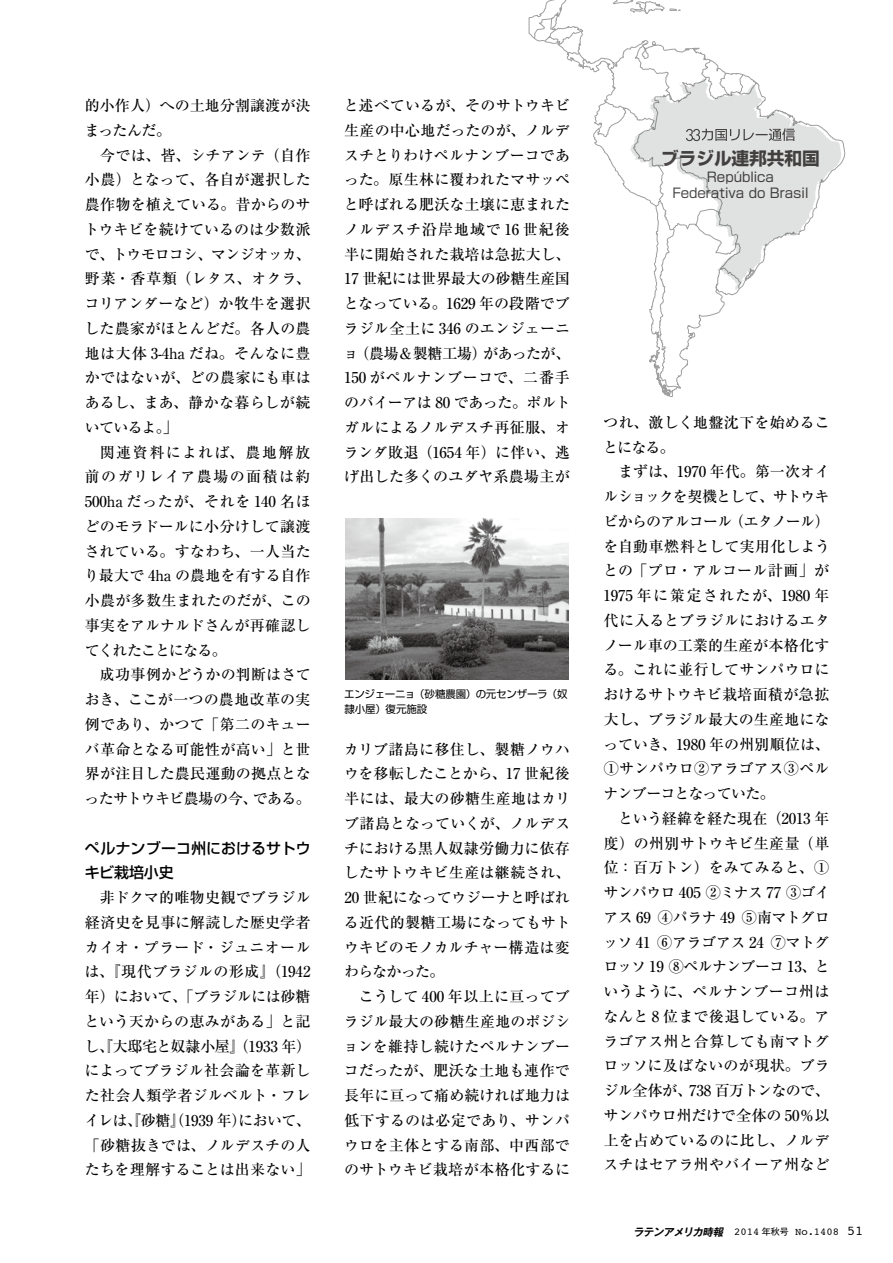
<style>
.page{position:relative;width:893px;height:1263px;background:#fff}
.page>*{position:absolute;margin:0;border:0;box-sizing:border-box;transform-origin:0 0}
.t1{font:700 17.7px "Shin Go Pro";color:#4c4948}
.t2{font:500 15px/24.8px "Ryumin Pro";color:#000;text-align:justify}
.t3{font:500 15px/24.8px "Shin Go Pro";color:#000}
.t4{font:13.2px/16.5px "Shin Go Pro";color:#4c4948;text-align:center}
.t5{font:10.5px/15px "Shin Go Pro";letter-spacing:-.02em;color:#000}
.t6{font:10.5px "Courier";color:#000}
.s1{font-family:"Gothic MB101 Pro De";font-weight:700;font-style:italic}
.s2{font-family:"Gothic MB101 Pro";font-size:9px}
.s3{font-size:13.5px}
</style>
<div class="page">
<svg style="left:533px;top:2px;width:219px;height:387px"></svg>
<svg style="left:630px;top:79px;width:211px;height:211px"></svg>
<img style="left:345px;top:518px;width:224px;height:162px">
<p class="t2" style="left:85px;top:92px;width:227px">的小作人）への土地分割譲渡が決まったんだ。</p>
<p class="t2" style="left:84px;top:141px;width:228px;text-indent:16px">今では、皆、シチアンテ（自作小農）となって、各自が選択した農作物を植えている。昔からのサトウキビを続けているのは少数派で、トウモロコシ、マンジオッカ、野菜・香草類（レタス、オクラ、コリアンダーなど）か牧牛を選択した農家がほとんどだ。各人の農地は大体 3-4ha だね。そんなに豊かではないが、どの農家にも車はあるし、まあ、静かな暮らしが続いているよ。」</p>
<p class="t2" style="left:84px;top:438px;width:228px;text-indent:15px">関連資料によれば、農地解放前のガリレイア農場の面積は約500ha だったが、それを 140 名ほどのモラドールに小分けして譲渡されている。すなわち、一人当たり最大で 4ha の農地を有する自作小農が多数生まれたのだが、この事実をアルナルドさんが再確認してくれたことになる。</p>
<p class="t2" style="left:85px;top:661px;width:228px;text-indent:15px">成功事例かどうかの判断はさておき、ここが一つの農地改革の実例であり、かつて「第二のキューバ革命となる可能性が高い」と世界が注目した農民運動の拠点となったサトウキビ農場の今、である。</p>
<p class="t3" style="left:85px;top:834px;width:227px">ペルナンブーコ州におけるサトウキビ栽培小史</p>
<p class="t2" style="left:84px;top:884px;width:228px;text-indent:16px">非ドクマ的唯物史観でブラジル経済史を見事に解読した歴史学者カイオ・プラード・ジュニオールは、『現代ブラジルの形成』（1942年）において、「ブラジルには砂糖という天からの恵みがある」と記し、『大邸宅と奴隷小屋』（1933 年）によってブラジル社会論を革新した社会人類学者ジルベルト・フレイレは、『砂糖』（1939 年）において、「砂糖抜きでは、ノルデスチの人たちを理解することは出来ない」</p>
<p class="t2" style="left:344px;top:92px;width:228px">と述べているが、そのサトウキビ生産の中心地だったのが、ノルデスチとりわけペルナンブーコであった。原生林に覆われたマサッペと呼ばれる肥沃な土壌に恵まれたノルデスチ沿岸地域で 16 世紀後半に開始された栽培は急拡大し、17 世紀には世界最大の砂糖生産国となっている。1629 年の段階でブラジル全土に 346 のエンジェーニョ（農場＆製糖工場）があったが、150 がペルナンブーコで、二番手のバイーアは 80 であった。ポルトガルによるノルデスチ再征服、オランダ敗退（1654 年）に伴い、逃げ出した多くのユダヤ系農場主が</p>
<p class="t5" style="left:344px;top:685px;width:225px">エンジェーニョ（砂糖農園）の元センザーラ（奴隷小屋）復元施設</p>
<p class="t2" style="left:344px;top:735px;width:228px">カリブ諸島に移住し、製糖ノウハウを移転したことから、17 世紀後半には、最大の砂糖生産地はカリブ諸島となっていくが、ノルデスチにおける黒人奴隷労働力に依存したサトウキビ生産は継続され、20 世紀になってウジーナと呼ばれる近代的製糖工場になってもサトウキビのモノカルチャー構造は変わらなかった。</p>
<p class="t2" style="left:344px;top:983px;width:228px;text-indent:15px">こうして 400 年以上に亘ってブラジル最大の砂糖生産地のポジションを維持し続けたペルナンブーコだったが、肥沃な土地も連作で長年に亘って痛め続ければ地力は低下するのは必定であり、サンパウロを主体とする南部、中西部でのサトウキビ栽培が本格化するに</p>
<p class="t1" style="left:661px;top:144px;width:160px">ブラジル連邦共和国</p>
<p class="t4" style="left:672px;top:167px;width:137px">República<br>Federativa do Brasil</p>
<p class="t2" style="left:603px;top:409px;width:228px">つれ、激しく地盤沈下を始めることになる。</p>
<p class="t2" style="left:603px;top:458px;width:228px;text-indent:15px">まずは、1970 年代。第一次オイルショックを契機として、サトウキビからのアルコール（エタノール）を自動車燃料として実用化しようとの「プロ・アルコール計画」が1975 年に策定されたが、1980 年代に入るとブラジルにおけるエタノール車の工業的生産が本格化する。これに並行してサンパウロにおけるサトウキビ栽培面積が急拡大し、ブラジル最大の生産地になっていき、1980 年の州別順位は、①サンパウロ②アラゴアス③ペルナンブーコとなっていた。</p>
<p class="t2" style="left:603px;top:805px;width:228px;text-indent:15px">という経緯を経た現在（2013 年度）の州別サトウキビ生産量（単位：百万トン）をみてみると、①サンパウロ 405 ②ミナス 77 ③ゴイアス 69 ④パラナ 49 ⑤南マトグロッソ 41 ⑥アラゴアス 24 ⑦マトグロッソ 19 ⑧ペルナンブーコ 13、というように、ペルナンブーコ州はなんと 8 位まで後退している。アラゴアス州と合算しても南マトグロッソに及ばないのが現状。ブラジル全体が、738 百万トンなので、サンパウロ州だけで全体の 50％以上を占めているのに比し、ノルデスチはセアラ州やバイーア州など</p>
<p class="t6" style="left:633px;top:1223px;width:231px"><span class="s1">ラテンアメリカ時報</span> 2014 <span class="s2">年秋号</span> No.1408 <span class="s3">51</span></p>
</div>
